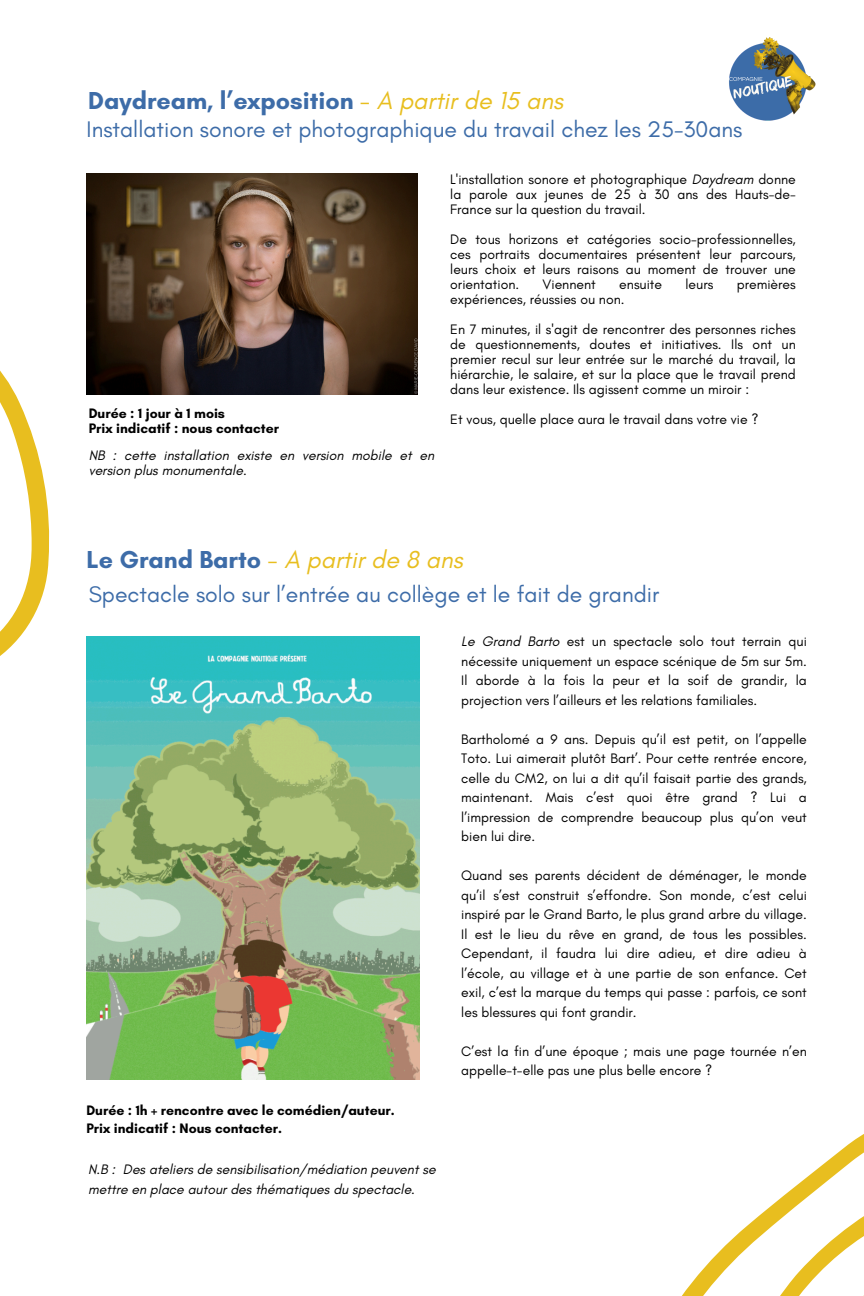
<style>
.page{position:relative;width:864px;height:1296px;background:#fff}
.page>*{position:absolute;margin:0;border:0;box-sizing:border-box;transform-origin:0 0}
.t1{font:700 25px "Glacial Indifference";color:#3d6ca8}
.t2{font:italic 25px "Glacial Indifference";color:#e8be1f}
.t3{font:23px "Glacial Indifference";color:#3d6ca8}
.t4{font:14px/19.5px "Glacial Indifference";color:#000;text-align:justify}
.t5{font:italic 14px/15px "Glacial Indifference";color:#000}
.t6{font:700 14px/15px "Glacial Indifference";color:#000}
.s1{font-weight:400;font-style:italic;color:#e8be1f}
.s2{font-style:italic}
.s3{font-weight:700;font-style:normal;color:#3d6ca8}
</style>
<div class="page">
<img style="left:729px;top:37px;width:86px;height:84px">
<img style="left:86px;top:637px;width:334px;height:442px">
<img style="left:86px;top:174px;width:331px;height:220px">
<svg style="left:0;top:254px;width:110px;height:682px"></svg>
<svg style="left:682px;top:1134px;width:182px;height:162px"></svg>
<p class="t1" style="left:88px;top:86px;width:476px">Daydream, l’exposition <span class="s1">- A partir de 15 ans</span></p>
<h1 class="t3" style="left:87px;top:115px;width:657px">Installation sonore et photographique du travail chez les 25-30ans</h1>
<p class="t4" style="left:450px;top:172px;width:347px;line-height:15px">L'installation sonore et photographique <span class="s2">Daydream</span> donne la parole aux jeunes de 25 à 30 ans des Hauts-de-France sur la question du travail.</p>
<p class="t4" style="left:450px;top:232px;width:347px;line-height:15px">De tous horizons et catégories socio-professionnelles, ces portraits documentaires présentent leur parcours, leurs choix et leurs raisons au moment de trouver une orientation.</p>
<p class="t4" style="left:543px;top:274px;width:55px">Viennent</p>
<p class="t4" style="left:619px;top:274px;width:44px">ensuite</p>
<p class="t4" style="left:686px;top:274px;width:29px">leurs</p>
<p class="t4" style="left:737px;top:274px;width:61px">premières</p>
<p class="t4" style="left:450px;top:289px;width:176px">expériences, réussies ou non.</p>
<p class="t4" style="left:450px;top:322px;width:347px;line-height:15px">En 7 minutes, il s'agit de rencontrer des personnes riches de questionnements, doutes et initiatives. Ils ont un premier recul sur leur entrée sur le marché du travail, la hiérarchie, le salaire, et sur la place que le travail prend dans leur existence. Ils agissent comme un miroir :</p>
<p class="t4" style="left:450px;top:409px;width:310px">Et vous, quelle place aura le travail dans votre vie ?</p>
<h2 class="t6" style="left:89px;top:406px;width:192px">Durée : 1 jour à 1 mois<br>Prix indicatif : nous contacter</h2>
<p class="t5" style="left:89px;top:448px;width:347px">NB : cette installation existe en version mobile et en version plus monumentale.</p>
<h1 class="t2" style="left:87px;top:544px;width:378px"><span class="s3">Le Grand Barto</span> - A partir de 8 ans</h1>
<h1 class="t3" style="left:89px;top:581px;width:572px">Spectacle solo sur l’entrée au collège et le fait de grandir</h1>
<p class="t4" style="left:461px;top:631px;width:347px"><span class="s2">Le Grand Barto</span> est un spectacle solo tout terrain qui nécessite uniquement un espace scénique de 5m sur 5m.<br>Il aborde à la fois la peur et la soif de grandir, la projection vers l’ailleurs et les relations familiales.</p>
<p class="t4" style="left:461px;top:729px;width:347px">Bartholomé a 9 ans. Depuis qu’il est petit, on l’appelle Toto. Lui aimerait plutôt Bart’. Pour cette rentrée encore, celle du CM2, on lui a dit qu’il faisait partie des grands, maintenant. Mais c’est quoi être grand ? Lui a l’impression de comprendre beaucoup plus qu’on veut bien lui dire.</p>
<p class="t4" style="left:461px;top:865px;width:347px">Quand ses parents décident de déménager, le monde qu’il s’est construit s’effondre. Son monde, c’est celui inspiré par le Grand Barto, le plus grand arbre du village.<br>Il est le lieu du rêve en grand, de tous les possibles.<br>Cependant, il faudra lui dire adieu, et dire adieu à l’école, au village et à une partie de son enfance. Cet exil, c’est la marque du temps qui passe : parfois, ce sont les blessures qui font grandir.</p>
<p class="t4" style="left:461px;top:1041px;width:347px">C’est la fin d’une époque ; mais une page tournée n’en appelle-t-elle pas une plus belle encore ?</p>
<p class="t6" style="left:86px;top:1101px;width:310px;line-height:18px">Durée : 1h + rencontre avec le comédien/auteur.<br>Prix indicatif : Nous contacter.</p>
<p class="t5" style="left:88px;top:1160px;width:349px;line-height:19.5px">N.B : Des ateliers de sensibilisation/médiation peuvent se mettre en place autour des thématiques du spectacle.</p>
</div>
